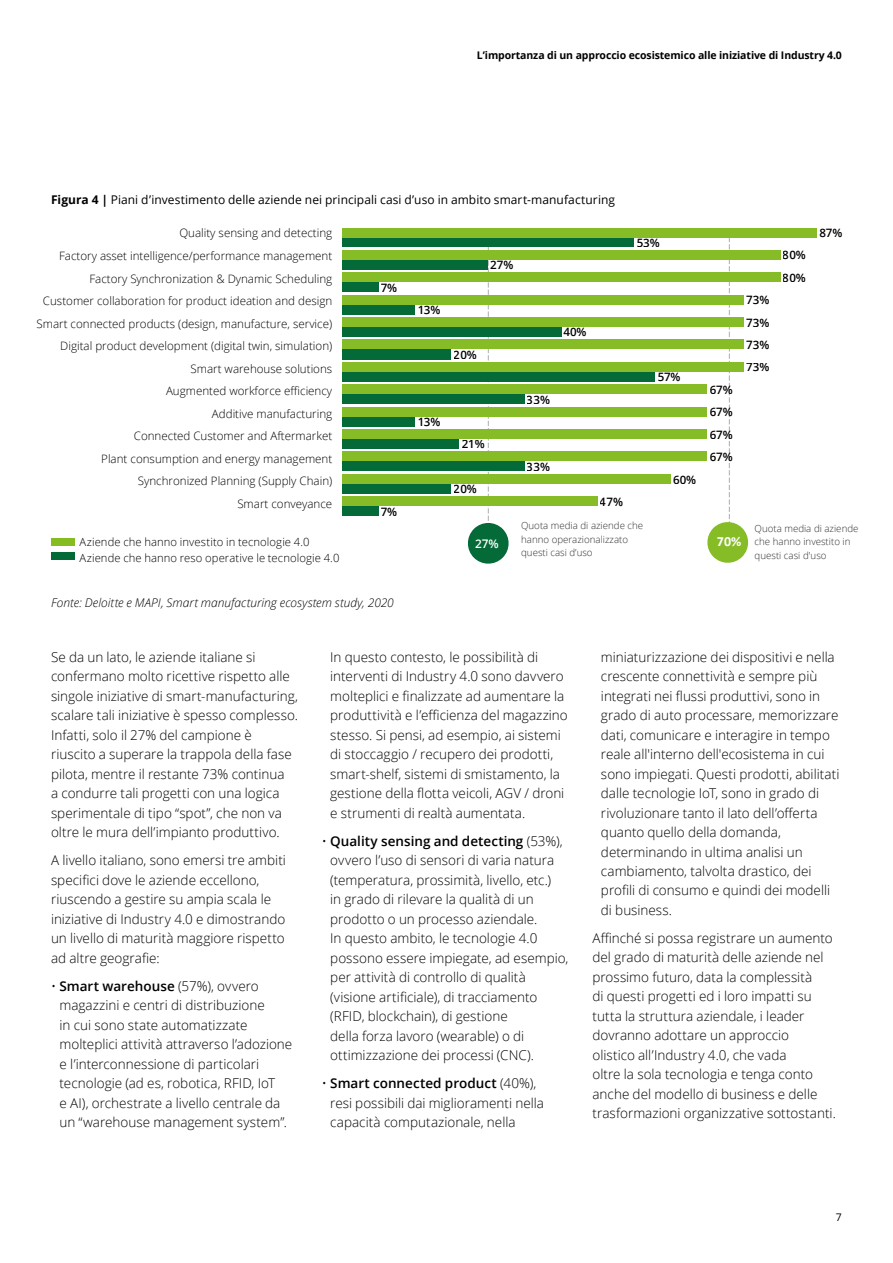
<style>
.page{position:relative;width:893px;height:1263px;background:#fff}
.page>*{position:absolute;margin:0;border:0;box-sizing:border-box;transform-origin:0 0}
.t1{font:700 13.95px "Calibri";color:#fff}
.t2{font:300 13.5px/19.5px "Open Sans";color:#000}
.t3{font:12px "Open Sans";letter-spacing:.005em;color:#000}
.t4{font:italic 300 12px "Open Sans";color:#000}
.t5{font:600 11.85px "Open Sans";color:#fff}
.t6{font:300 11.55px/22.5px "Open Sans";color:#000;text-align:right}
.t7{font:600 11.55px "Open Sans";color:#000}
.t8{font:300 11.25px/16px "Open Sans";letter-spacing:.01em;color:#000}
.t9{font:700 10.5px "Open Sans";letter-spacing:-.01em;color:#000}
.t10{font:10.5px "Open Sans";color:#000}
.t11{font:300 9.75px/13.2px "Open Sans";color:#313131}
.s1{font-weight:700}
.s2{font-weight:600}
</style>
<div class="page">
<div style="left:342px;top:238px;width:292px;height:9px;background:#046a38"></div>
<div style="left:342px;top:260px;width:146px;height:9px;background:#046a38"></div>
<div style="left:342px;top:282px;width:37px;height:9px;background:#046a38"></div>
<div style="left:342px;top:305px;width:73px;height:9px;background:#046a38"></div>
<div style="left:342px;top:327px;width:220px;height:9px;background:#046a38"></div>
<div style="left:342px;top:349px;width:109px;height:10px;background:#046a38"></div>
<div style="left:342px;top:372px;width:313px;height:10px;background:#046a38"></div>
<div style="left:342px;top:394px;width:182px;height:10px;background:#046a38"></div>
<div style="left:342px;top:417px;width:73px;height:10px;background:#046a38"></div>
<div style="left:342px;top:439px;width:117px;height:10px;background:#046a38"></div>
<div style="left:342px;top:461px;width:182px;height:10px;background:#046a38"></div>
<div style="left:342px;top:484px;width:109px;height:10px;background:#046a38"></div>
<div style="left:342px;top:506px;width:37px;height:10px;background:#046a38"></div>
<div style="left:342px;top:228px;width:475px;height:10px;background:#86bc25"></div>
<div style="left:342px;top:250px;width:439px;height:10px;background:#86bc25"></div>
<div style="left:342px;top:272px;width:439px;height:10px;background:#86bc25"></div>
<div style="left:342px;top:295px;width:402px;height:10px;background:#86bc25"></div>
<div style="left:342px;top:317px;width:402px;height:10px;background:#86bc25"></div>
<div style="left:342px;top:339px;width:402px;height:10px;background:#86bc25"></div>
<div style="left:342px;top:362px;width:402px;height:10px;background:#86bc25"></div>
<div style="left:342px;top:384px;width:365px;height:10px;background:#86bc25"></div>
<div style="left:342px;top:407px;width:365px;height:10px;background:#86bc25"></div>
<div style="left:342px;top:429px;width:365px;height:10px;background:#86bc25"></div>
<div style="left:342px;top:451px;width:365px;height:10px;background:#86bc25"></div>
<div style="left:342px;top:474px;width:329px;height:10px;background:#86bc25"></div>
<div style="left:342px;top:496px;width:256px;height:10px;background:#86bc25"></div>
<svg style="left:466px;top:247px;width:44px;height:317px"></svg>
<svg style="left:707px;top:238px;width:42px;height:325px"></svg>
<div style="left:51px;top:538px;width:23px;height:8px;background:#85bc22"></div>
<div style="left:51px;top:552px;width:23px;height:8px;background:#026a37"></div>
<p class="t9" style="left:477px;top:48px;width:367px">L’importanza di un approccio ecosistemico alle iniziative di Industry 4.0</p>
<p class="t3" style="left:51px;top:192px;width:566px"><span class="s1">Figura 4 |</span> Piani d’investimento delle aziende nei principali casi d’uso in ambito smart-manufacturing</p>
<p class="t6" style="left:37px;top:222px;width:297px">Quality sensing and detecting<br>Factory asset intelligence/performance management Factory Synchronization &amp; Dynamic Scheduling Customer collaboration for product ideation and design Smart connected products (design, manufacture, service)<br>Digital product development (digital twin, simulation)<br>Smart warehouse solutions<br>Augmented workforce efficiency<br>Additive manufacturing<br>Connected Customer and Aftermarket<br>Plant consumption and energy management Synchronized Planning (Supply Chain)<br>Smart conveyance</p>
<p class="t7" style="left:381px;top:279px;width:18px">7%</p>
<p class="t7" style="left:381px;top:503px;width:18px">7%</p>
<p class="t7" style="left:490px;top:257px;width:25px">27%</p>
<p class="t7" style="left:417px;top:302px;width:25px">13%</p>
<p class="t7" style="left:454px;top:347px;width:25px">20%</p>
<p class="t7" style="left:563px;top:324px;width:25px">40%</p>
<p class="t7" style="left:417px;top:414px;width:25px">13%</p>
<p class="t7" style="left:462px;top:436px;width:25px">21%</p>
<p class="t7" style="left:454px;top:481px;width:25px">20%</p>
<p class="t7" style="left:527px;top:391px;width:25px">33%</p>
<p class="t7" style="left:527px;top:459px;width:25px">33%</p>
<p class="t7" style="left:600px;top:494px;width:25px">47%</p>
<p class="t7" style="left:636px;top:235px;width:25px">53%</p>
<p class="t7" style="left:657px;top:369px;width:25px">57%</p>
<p class="t7" style="left:673px;top:471px;width:25px">60%</p>
<p class="t7" style="left:710px;top:382px;width:25px">67%</p>
<p class="t7" style="left:710px;top:404px;width:25px">67%</p>
<p class="t7" style="left:710px;top:427px;width:25px">67%</p>
<p class="t7" style="left:710px;top:449px;width:25px">67%</p>
<p class="t7" style="left:746px;top:292px;width:25px">73%</p>
<p class="t7" style="left:746px;top:314px;width:25px">73%</p>
<p class="t7" style="left:746px;top:337px;width:25px">73%</p>
<p class="t7" style="left:746px;top:359px;width:25px">73%</p>
<p class="t7" style="left:783px;top:247px;width:25px">80%</p>
<p class="t7" style="left:783px;top:270px;width:25px">80%</p>
<p class="t7" style="left:819px;top:225px;width:25px">87%</p>
<p class="t8" style="left:80px;top:533px;width:261px">Aziende che hanno investito in tecnologie 4.0<br>Aziende che hanno reso operative le tecnologie 4.0</p>
<p class="t4" style="left:51px;top:595px;width:344px">Fonte: Deloitte e MAPI, Smart manufacturing ecosystem study, 2020</p>
<p class="t5" style="left:475px;top:535px;width:25px">27%</p>
<p class="t11" style="left:521px;top:519px;width:124px">Quota media di aziende che hanno operazionalizzato questi casi d’uso</p>
<p class="t11" style="left:755px;top:522px;width:105px">Quota media di aziende che hanno investito in questi casi d'uso</p>
<p class="t1" style="left:717px;top:531px;width:26px">70%</p>
<p class="t2" style="left:51px;top:647px;width:249px">Se da un lato, le aziende italiane si confermano molto ricettive rispetto alle singole iniziative di smart-manufacturing, scalare tali iniziative è spesso complesso.<br>Infatti, solo il 27% del campione è riuscito a superare la trappola della fase pilota, mentre il restante 73% continua<br>a condurre tali progetti con una logica sperimentale di tipo “spot”, che non va oltre le mura dell’impianto produttivo.</p>
<p class="t2" style="left:51px;top:850px;width:236px">A livello italiano, sono emersi tre ambiti specifici dove le aziende eccellono, riuscendo a gestire su ampia scala le iniziative di Industry 4.0 e dimostrando un livello di maturità maggiore rispetto ad altre geografie:</p>
<p class="t2" style="left:60px;top:975px;width:234px;text-indent:-9px">• <span class="s2">Smart warehouse</span> (57%), ovvero magazzini e centri di distribuzione<br>in cui sono state automatizzate molteplici attività attraverso l’adozione e l’interconnessione di particolari tecnologie (ad es, robotica, RFID, IoT<br>e AI), orchestrate a livello centrale da un “warehouse management system”.</p>
<p class="t2" style="left:330px;top:647px;width:239px">In questo contesto, le possibilità di interventi di Industry 4.0 sono davvero molteplici e finalizzate ad aumentare la produttività e l’efficienza del magazzino stesso. Si pensi, ad esempio, ai sistemi di stoccaggio / recupero dei prodotti, smart-shelf, sistemi di smistamento, la gestione della flotta veicoli, AGV / droni e strumenti di realtà aumentata.</p>
<p class="t2" style="left:330px;top:831px;width:240px;text-indent:-9px">• <span class="s2">Quality sensing and detecting</span> (53%), ovvero l’uso di sensori di varia natura (temperatura, prossimità, livello, etc.)<br>in grado di rilevare la qualità di un prodotto o un processo aziendale.<br>In questo ambito, le tecnologie 4.0 possono essere impiegate, ad esempio, per attività di controllo di qualità (visione artificiale), di tracciamento (RFID, blockchain), di gestione<br>della forza lavoro (wearable) o di ottimizzazione dei processi (CNC).</p>
<p class="t2" style="left:330px;top:1073px;width:215px;text-indent:-9px">• <span class="s2">Smart connected product</span> (40%), resi possibili dai miglioramenti nella capacità computazionale, nella</p>
<p class="t2" style="left:601px;top:646px;width:240px">miniaturizzazione dei dispositivi e nella crescente connettività e sempre più integrati nei flussi produttivi, sono in grado di auto processare, memorizzare dati, comunicare e interagire in tempo reale all'interno dell'ecosistema in cui sono impiegati. Questi prodotti, abilitati dalle tecnologie IoT, sono in grado di rivoluzionare tanto il lato dell’offerta quanto quello della domanda, determinando in ultima analisi un cambiamento, talvolta drastico, dei profili di consumo e quindi dei modelli di business.</p>
<p class="t2" style="left:592px;top:928px;width:245px">Affinché si possa registrare un aumento del grado di maturità delle aziende nel prossimo futuro, data la complessità<br>di questi progetti ed i loro impatti su tutta la struttura aziendale, i leader dovranno adottare un approccio<br>olistico all’Industry 4.0, che vada<br>oltre la sola tecnologia e tenga conto anche del modello di business e delle trasformazioni organizzative sottostanti.</p>
<p class="t10" style="left:836px;top:1210px;width:8px">7</p>
</div>
